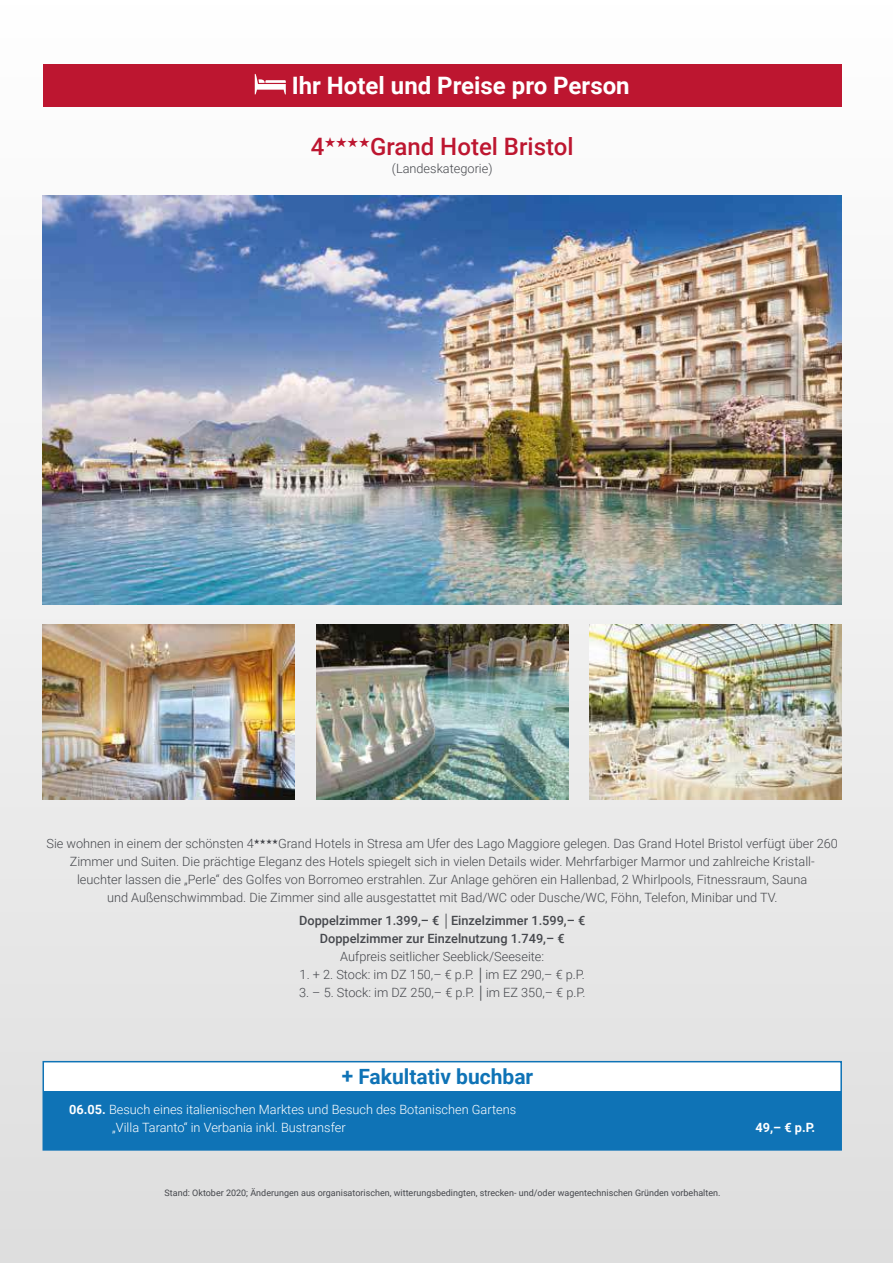
<style>
.page{position:relative;width:893px;height:1263px;background:#fff}
.page>*{position:absolute;margin:0;border:0;box-sizing:border-box;transform-origin:0 0}
.t1{font:700 24px "Roboto";color:#fff}
.t2{font:500 24px "Roboto";color:#bd1630}
.t3{font:700 21px "Roboto";color:#0f73b6}
.t4{font:300 12.75px/18px "Roboto";color:#45474c;text-align:center}
.t5{font:300 12.75px/18px "Roboto";color:#fff}
.t6{font:500 12.75px/18px "Roboto";color:#45474c;text-align:center}
.t7{font:700 12.75px "Roboto";color:#fff}
.t8{font:9px "Roboto";color:#45474c}
.s1{font-family:"Futura Std";font-weight:400;font-style:italic}
.s2{font-weight:700}
</style>
<div class="page">
<img style="left:0;top:106px;width:893px;height:1157px">
<img style="left:43px;top:195px;width:799px;height:410px">
<img style="left:590px;top:624px;width:252px;height:176px">
<img style="left:316px;top:624px;width:252px;height:176px">
<img style="left:43px;top:624px;width:252px;height:176px">
<div style="left:43px;top:64px;width:799px;height:42px;background:#bd1630"></div>
<svg style="left:255px;top:74px;width:31px;height:20px"></svg>
<div style="left:43px;top:1062px;width:798px;height:88px;background:#fff"></div>
<div style="left:43px;top:1091px;width:798px;height:59px;background:#0f73b6"></div>
<div style="left:43px;top:1061px;width:799px;height:90px;border:2px solid #0f73b6"></div>
<h1 class="t1" style="left:292px;top:76px;width:339px">Ihr Hotel und Preise pro Person</h1>
<h1 class="t2" style="left:311px;top:136px;width:264px">4★★★★Grand Hotel Bristol</h1>
<p class="t4" style="left:392px;top:159px;width:102px">(Landeskategorie)</p>
<p class="t4" style="left:46px;top:834px;width:793px">Sie wohnen in einem der schönsten 4★★★★Grand Hotels in Stresa am Ufer des Lago Maggiore gelegen. Das Grand Hotel Bristol verfügt über 260<br>Zimmer und Suiten. Die prächtige Eleganz des Hotels spiegelt sich in vielen Details wider. Mehrfarbiger Marmor und zahlreiche Kristall&shy;leuchter lassen die „Perle“ des Golfes von Borromeo erstrahlen. Zur Anlage gehören ein Hallenbad, 2 Whirlpools, Fitnessraum, Sauna<br>und Außenschwimmbad. Die Zimmer sind alle ausgestattet mit Bad/WC oder Dusche/WC, Föhn, Telefon, Minibar und TV.</p>
<p class="t6" style="left:299px;top:912px;width:288px">Doppelzimmer 1.399,– € <span class="s1">|</span> Einzelzimmer 1.599,– €<br>Doppelzimmer zur Einzelnutzung 1.749,– €</p>
<p class="t4" style="left:340px;top:946px;width:205px">Aufpreis seitlicher Seeblick/Seeseite:</p>
<p class="t4" style="left:300px;top:964px;width:287px">1. + 2. Stock: im DZ 150,– € p.P. <span class="s1">|</span> im EZ 290,– € p.P.</p>
<p class="t4" style="left:299px;top:982px;width:288px">3. – 5. Stock: im DZ 250,– € p.P. <span class="s1">|</span> im EZ 350,– € p.P.</p>
<h2 class="t3" style="left:342px;top:1068px;width:193px">+ Fakultativ buchbar</h2>
<p class="t5" style="left:112px;top:1100px;width:405px;text-indent:-43px"><span class="s2">06.05.</span> Besuch eines italienischen Marktes und Besuch des Botanischen Gartens „Villa Taranto“ in Verbania inkl. Bustransfer</p>
<p class="t8" style="left:165px;top:1188px;width:557px">Stand: Oktober 2020; Änderungen aus organisatorischen, witterungsbedingten, strecken- und/oder wagentechnischen Gründen vorbehalten.</p>
<p class="t7" style="left:755px;top:1122px;width:61px">49,– € p.P.</p>
</div>
